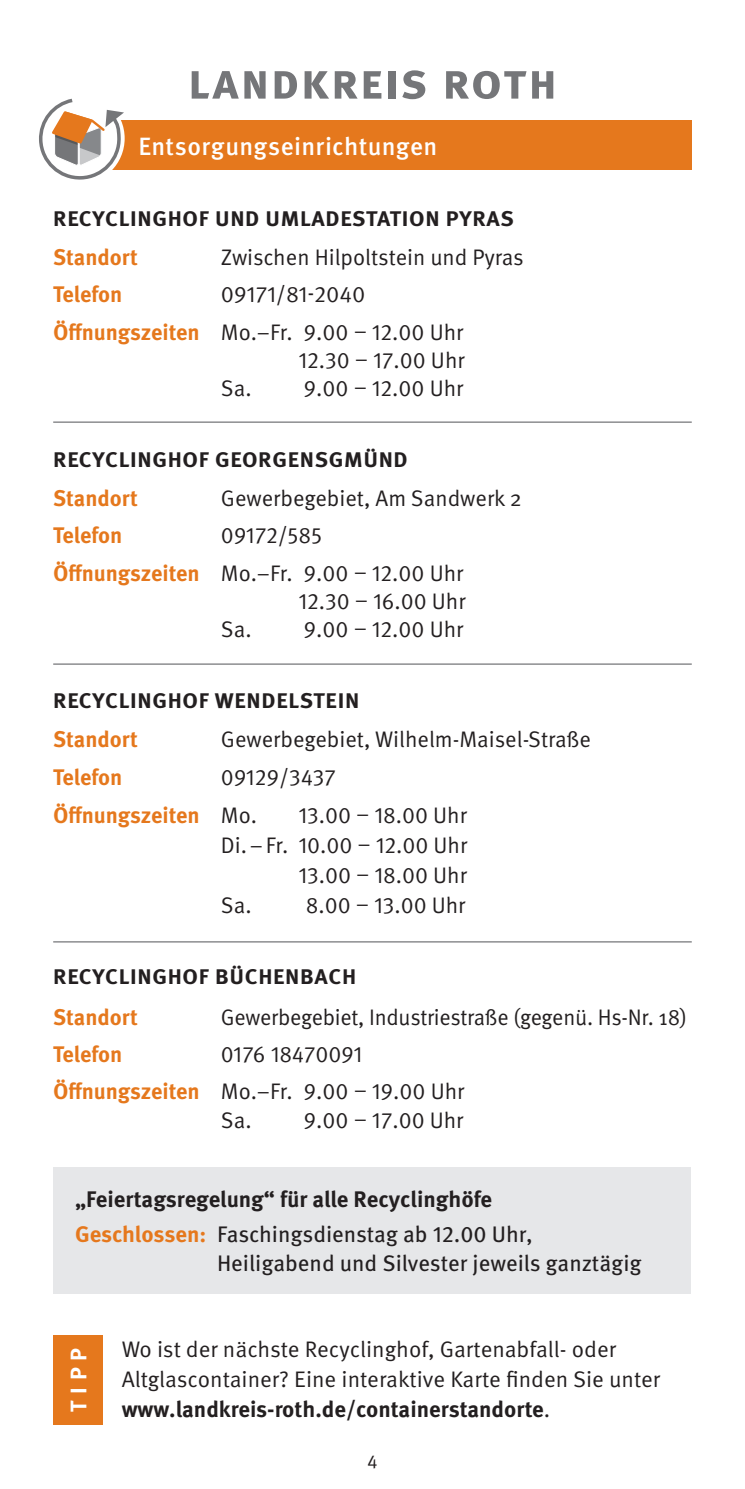
<style>
.page{position:relative;width:745px;height:1489px;background:#fff}
.page>*{position:absolute;margin:0;border:0;box-sizing:border-box;transform-origin:0 0}
.t1{font:700 50px "Meta OT";letter-spacing:.02em;color:#757679}
.Kategorie{font:500 25px "Meta OT";letter-spacing:.015em;color:#fff}
.Fließtext_Blocksatz{font:22.5px/28.2px "Meta OT";color:#231f20;text-align:right}
.Fließtext_Blocksatz-2{font:700 22.5px "Meta OT";color:#231f20}
.Fließtext_Blocksatz-3{font:22.5px "Meta OT";color:#231f20}
.t2{font:700 22.5px "Meta OT";letter-spacing:-.005em;color:#e5781d}
.Fließtext_Blocksatz-4{font:22.5px "Meta OT";color:#231f20;scale:.96 1}
.Fließtext_Blocksatz-5{font:700 22.5px "Meta OT";color:#fff}
.t3{font:700 21.25px "Meta OT";letter-spacing:.03em;color:#231f20;scale:1.06 1}
.t4{font:18.75px "Meta OT";color:#231f20}
.s1{font-weight:700;color:#e5781d}
.s2{font-weight:400;color:#231f20}
.s3{font-weight:400}
</style>
<div class="page">
<div style="left:53px;top:120px;width:638px;height:50px;background:#e5781d"></div>
<div style="left:33px;top:92px;width:92px;height:92px;background:#fff;border-radius:50%"></div>
<div style="left:54px;top:1166px;width:636px;height:127px;background:#e6e7e9"></div>
<svg style="left:39px;top:98px;width:85px;height:82px"></svg>
<hr style="left:53px;top:421px;width:638px;height:2px;background:#757679">
<hr style="left:53px;top:663px;width:638px;height:1px;background:#757679">
<hr style="left:53px;top:941px;width:638px;height:1px;background:#757679">
<div style="left:53px;top:1335px;width:50px;height:89px;background:#e5781d"></div>
<p class="t1" style="left:187px;top:50px;width:371px">landkreis roth</p>
<p class="Kategorie" style="left:138px;top:131px;width:300px">Entsorgungseinrichtungen</p>
<p class="t3" style="left:53px;top:205px;width:435px">RECYCLINGHOF UND UMLADESTATION PYRAS</p>
<p class="t2" style="left:53px;top:243px;width:86px">Standort</p>
<p class="Fließtext_Blocksatz" style="left:221px;top:243px;width:304px">Zwischen Hilpoltstein und Pyras</p>
<p class="t2" style="left:53px;top:280px;width:71px">Telefon</p>
<p class="Fließtext_Blocksatz" style="left:221px;top:281px;width:146px">09171/81-2040</p>
<p class="Fließtext_Blocksatz" style="left:53px;top:318px;width:412px"><span class="s1">Öffnungszeiten</span> Mo.–Fr. 9.00 – 12.00 Uhr<br>12.30 – 17.00 Uhr<br>Sa. 9.00 – 12.00 Uhr</p>
<p class="t3" style="left:53px;top:446px;width:335px">RECYCLINGHOF GEORGENSGMÜND</p>
<p class="t2" style="left:53px;top:484px;width:86px">Standort</p>
<p class="Fließtext_Blocksatz" style="left:221px;top:484px;width:302px">Gewerbegebiet, Am Sandwerk 2</p>
<p class="t2" style="left:53px;top:521px;width:71px">Telefon</p>
<p class="Fließtext_Blocksatz" style="left:221px;top:522px;width:103px">09172/585</p>
<p class="Fließtext_Blocksatz" style="left:53px;top:559px;width:413px"><span class="s1">Öffnungszeiten</span> Mo.–Fr. 9.00 – 12.00 Uhr<br>12.30 – 16.00 Uhr<br>Sa. 9.00 – 12.00 Uhr</p>
<p class="t3" style="left:53px;top:687px;width:290px">RECYCLINGHOF WENDELSTEIN</p>
<p class="t2" style="left:53px;top:725px;width:86px">Standort</p>
<p class="Fließtext_Blocksatz" style="left:221px;top:725px;width:371px">Gewerbegebiet, Wilhelm-Maisel-Straße</p>
<p class="t2" style="left:53px;top:762px;width:71px">Telefon</p>
<p class="Fließtext_Blocksatz" style="left:221px;top:762px;width:116px">09129/3437</p>
<p class="t2" style="left:53px;top:801px;width:205px">Öffnungszeiten <span class="s2">Mo.</span></p>
<p class="Fließtext_Blocksatz" style="left:298px;top:801px;width:170px">13.00 – 18.00 Uhr</p>
<p class="Fließtext_Blocksatz" style="left:221px;top:831px;width:248px">Di.–Fr. 10.00 – 12.00 Uhr</p>
<p class="Fließtext_Blocksatz" style="left:298px;top:861px;width:170px">13.00 – 18.00 Uhr</p>
<p class="Fließtext_Blocksatz" style="left:221px;top:891px;width:32px">Sa.</p>
<p class="Fließtext_Blocksatz" style="left:305px;top:891px;width:161px">8.00 – 13.00 Uhr</p>
<p class="t3" style="left:53px;top:963px;width:287px">RECYCLINGHOF BÜCHENBACH</p>
<p class="t2" style="left:53px;top:1002px;width:86px">Standort</p>
<p class="Fließtext_Blocksatz-4" style="left:221px;top:1003px;width:487px">Gewerbegebiet, Industriestraße (gegenü. Hs-Nr. 18)</p>
<p class="t2" style="left:53px;top:1040px;width:71px">Telefon</p>
<p class="Fließtext_Blocksatz" style="left:221px;top:1040px;width:143px">0176 18470091</p>
<p class="Fließtext_Blocksatz" style="left:53px;top:1077px;width:412px"><span class="s1">Öffnungszeiten</span> Mo.–Fr. 9.00 – 19.00 Uhr<br>Sa. 9.00 – 17.00 Uhr</p>
<p class="Fließtext_Blocksatz-2" style="left:75px;top:1184px;width:418px">„Feiertagsregelung“ für alle Recyclinghöfe</p>
<p class="Fließtext_Blocksatz-3" style="left:75px;top:1220px;width:459px"><span class="s1">Geschlossen:</span> Faschingsdienstag ab 12.00 Uhr,</p>
<p class="Fließtext_Blocksatz-3" style="left:217px;top:1248px;width:426px">Heiligabend und Silvester jeweils ganztägig</p>
<p class="Fließtext_Blocksatz-5" style="left:64px;top:1412px;width:66px;rotate:-90deg">TIPP</p>
<p class="Fließtext_Blocksatz" style="left:122px;top:1334px;width:539px;line-height:30px;text-align:left">Wo ist der nächste Recyclinghof, Gartenabfall- oder<br>Altglascontainer? Eine interaktive Karte finden Sie unter</p>
<p class="Fließtext_Blocksatz-2" style="left:122px;top:1394px;width:430px">www.landkreis-roth.de/containerstandorte<span class="s3">.</span></p>
<p class="t4" style="left:367px;top:1449px;width:12px">4</p>
</div>
